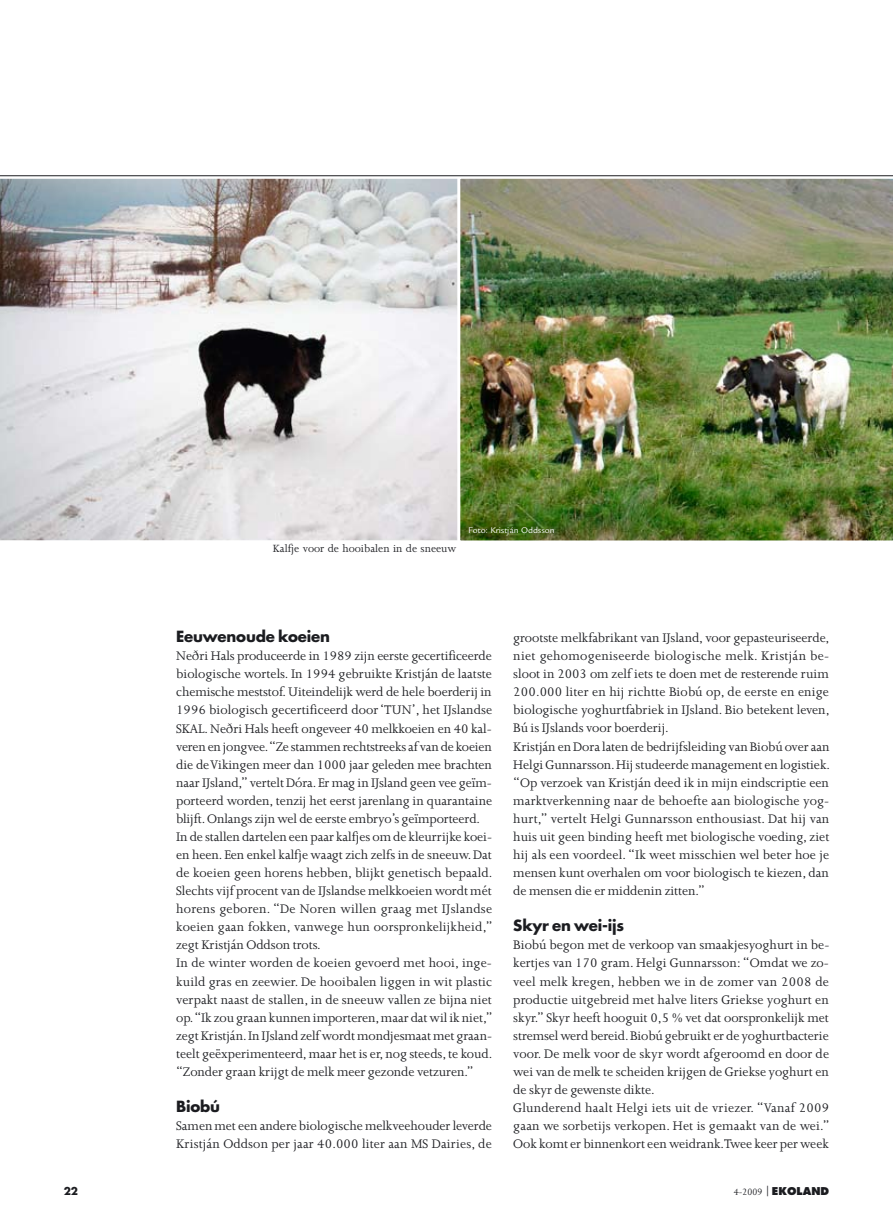
<style>
.page{position:relative;width:893px;height:1212px;background:#fff}
.page>*{position:absolute;margin:0;border:0;box-sizing:border-box;transform-origin:0 0}
.t1{font:700 15px "Futura Std";letter-spacing:-.015em;color:#1b1c20}
.t2{font:14.25px/18px "Joanna MT Std";letter-spacing:-.005em;color:#1b1c20}
.t3{font:12px "Joanna MT Std";color:#1b1c20}
.t4{font:800 10.5px "Futura Std";color:#1b1c20}
.t5{font:700 10.5px "Futura Std";color:#1b1c20}
.t6{font:9px "Legacy Sans Std";letter-spacing:-.005em;color:#fff}
.s1{font-family:"Joanna MT Std";font-weight:400;font-style:italic}
.s2{font-weight:500}
</style>
<div class="page">
<svg style="left:0;top:176px;width:457px;height:365px"></svg>
<img style="left:457px;top:176px;width:436px;height:365px">
<hr style="left:0;top:175px;width:893px;height:1px;background:#1b1c20">
<p class="t3" style="left:273px;top:542px;width:185px">Kalfje voor de hooibalen in de sneeuw</p>
<p class="t6" style="left:468px;top:525px;width:88px">Foto: Kristján Oddsson</p>
<p class="t1" style="left:176px;top:626px;width:155px">Eeuwenoude koeien</p>
<p class="t2" style="left:176px;top:647px;width:318px">Neðri Hals produceerde in 1989 zijn eerste gecertificeerde biologische wortels. In 1994 gebruikte Kristján de laatste chemische meststof. Uiteindelijk werd de hele boerderij in 1996 biologisch gecertificeerd door ‘TUN’, het IJslandse SKAL. Neðri Hals heeft ongeveer 40 melkkoeien en 40 kal&shy;veren en jongvee. “Ze stammen rechtstreeks af van de koeien die de Vikingen meer dan 1000 jaar geleden mee brachten naar IJsland,” vertelt Dóra. Er mag in IJsland geen vee geïm&shy;porteerd worden, tenzij het eerst jarenlang in quarantaine blijft. Onlangs zijn wel de eerste embryo’s geïmporteerd.<br>In de stallen dartelen een paar kalfjes om de kleurrijke koei&shy;en heen. Een enkel kalfje waagt zich zelfs in de sneeuw. Dat de koeien geen horens hebben, blijkt genetisch bepaald.<br>Slechts vijf procent van de IJslandse melkkoeien wordt mét horens geboren. “De Noren willen graag met IJslandse koeien gaan fokken, vanwege hun oorspronkelijkheid,” zegt Kristján Oddson trots.<br>In de winter worden de koeien gevoerd met hooi, inge&shy;kuild gras en zeewier. De hooibalen liggen in wit plastic verpakt naast de stallen, in de sneeuw vallen ze bijna niet op. “Ik zou graan kunnen importeren, maar dat wil ik niet,” zegt Kristján. In IJsland zelf wordt mondjesmaat met graan&shy;teelt geëxperimenteerd, maar het is er, nog steeds, te koud. “Zonder graan krijgt de melk meer gezonde vetzuren.”</p>
<p class="t1" style="left:176px;top:1096px;width:45px">Biobú</p>
<p class="t2" style="left:176px;top:1117px;width:317px">Samen met een andere biologische melkveehouder leverde<br>Kristján Oddson per jaar 40.000 liter aan MS Dairies, de</p>
<p class="t2" style="left:513px;top:629px;width:318px">grootste melkfabrikant van IJsland, voor gepasteuriseerde, niet gehomogeniseerde biologische melk. Kristján be&shy;sloot in 2003 om zelf iets te doen met de resterende ruim 200.000 liter en hij richtte Biobú op, de eerste en enige biologische yoghurtfabriek in IJsland. Bio betekent leven, Bú is IJslands voor boerderij.<br>Kristján en Dora laten de bedrijfsleiding van Biobú over aan Helgi Gunnarsson. Hij studeerde management en logistiek. “Op verzoek van Kristján deed ik in mijn eindscriptie een marktverkenning naar de behoefte aan biologische yog&shy;hurt,” vertelt Helgi Gunnarsson enthousiast. Dat hij van huis uit geen binding heeft met biologische voeding, ziet hij als een voordeel. “Ik weet misschien wel beter hoe je mensen kunt overhalen om voor biologisch te kiezen, dan de mensen die er middenin zitten.”</p>
<p class="t1" style="left:513px;top:916px;width:112px">Skyr en wei-ijs</p>
<p class="t2" style="left:513px;top:936px;width:318px">Biobú begon met de verkoop van smaakjesyoghurt in be&shy;kertjes van 170 gram. Helgi Gunnarsson: “Omdat we zo&shy;veel melk kregen, hebben we in de zomer van 2008 de productie uitgebreid met halve liters Griekse yoghurt en skyr.” Skyr heeft hooguit 0,5 % vet dat oorspronkelijk met stremsel werd bereid. Biobú gebruikt er de yoghurtbacterie voor. De melk voor de skyr wordt afgeroomd en door de wei van de melk te scheiden krijgen de Griekse yoghurt en de skyr de gewenste dikte.<br>Glunderend haalt Helgi iets uit de vriezer. “Vanaf 2009 gaan we sorbetijs verkopen. Het is gemaakt van de wei.” Ook komt er binnenkort een weidrank. Twee keer per week</p>
<p class="t5" style="left:64px;top:1184px;width:16px">22</p>
<p class="t4" style="left:734px;top:1184px;width:97px"><span class="s1">4-2009</span> <span class="s2">|</span> EKOLAND</p>
</div>
